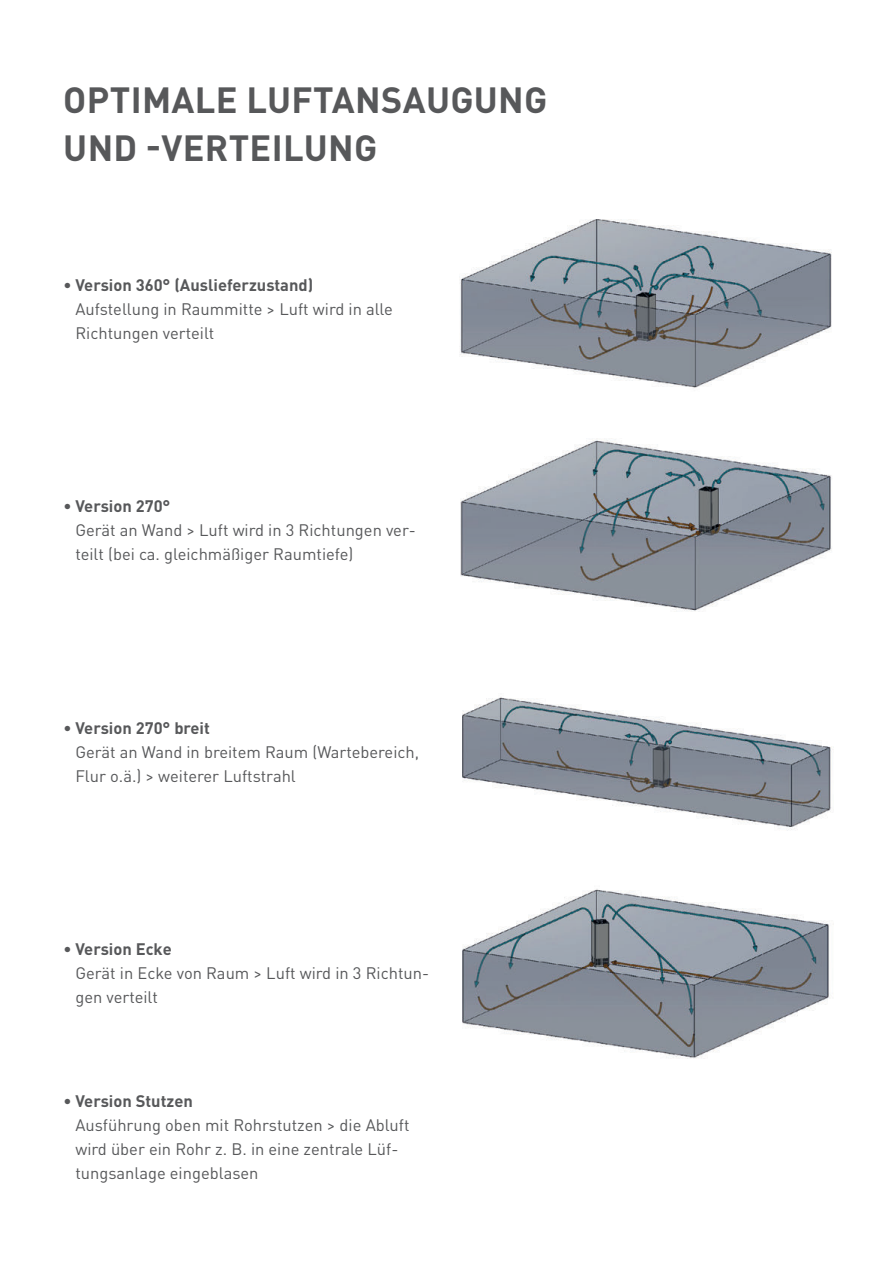
<style>
.page{position:relative;width:893px;height:1263px;background:#fff}
.page>*{position:absolute;margin:0;border:0;box-sizing:border-box;transform-origin:0 0}
.t1{font:700 36px/48px "DIN Pro";letter-spacing:.01em;color:#57585a}
.t2{font:16.5px/24px "DIN Pro";color:#57585a}
.t3{font:700 16.5px "DIN Pro";color:#57585a}
</style>
<div class="page">
<img style="left:462px;top:697px;width:371px;height:134px">
<img style="left:460px;top:438px;width:372px;height:173px">
<img style="left:460px;top:219px;width:372px;height:169px">
<img style="left:462px;top:889px;width:368px;height:170px">
<h1 class="t1" style="left:63px;top:74px;width:485px">OPTIMALE LUFTANSAUGUNG<br>UND -VERTEILUNG</h1>
<p class="t3" style="left:63px;top:274px;width:251px">• Version 360° (Auslieferzustand)</p>
<p class="t2" style="left:75px;top:297px;width:319px">Aufstellung in Raummitte &gt; Luft wird in alle<br>Richtungen verteilt</p>
<p class="t3" style="left:63px;top:495px;width:109px">• Version 270°</p>
<p class="t2" style="left:75px;top:518px;width:342px">Gerät an Wand &gt; Luft wird in 3 Richtungen ver&shy;teilt (bei ca. gleichmäßiger Raumtiefe)</p>
<p class="t3" style="left:63px;top:716px;width:148px">• Version 270° breit</p>
<p class="t2" style="left:75px;top:739px;width:345px">Gerät an Wand in breitem Raum (Wartebereich,<br>Flur o.ä.) &gt; weiterer Luftstrahl</p>
<p class="t3" style="left:63px;top:938px;width:110px">• Version Ecke</p>
<p class="t2" style="left:75px;top:960px;width:355px">Gerät in Ecke von Raum &gt; Luft wird in 3 Richtun&shy;gen verteilt</p>
<p class="t3" style="left:63px;top:1089px;width:131px">• Version Stutzen</p>
<p class="t2" style="left:75px;top:1112px;width:336px">Ausführung oben mit Rohrstutzen &gt; die Abluft wird über ein Rohr z. B. in eine zentrale Lüf&shy;tungsanlage eingeblasen</p>
</div>
